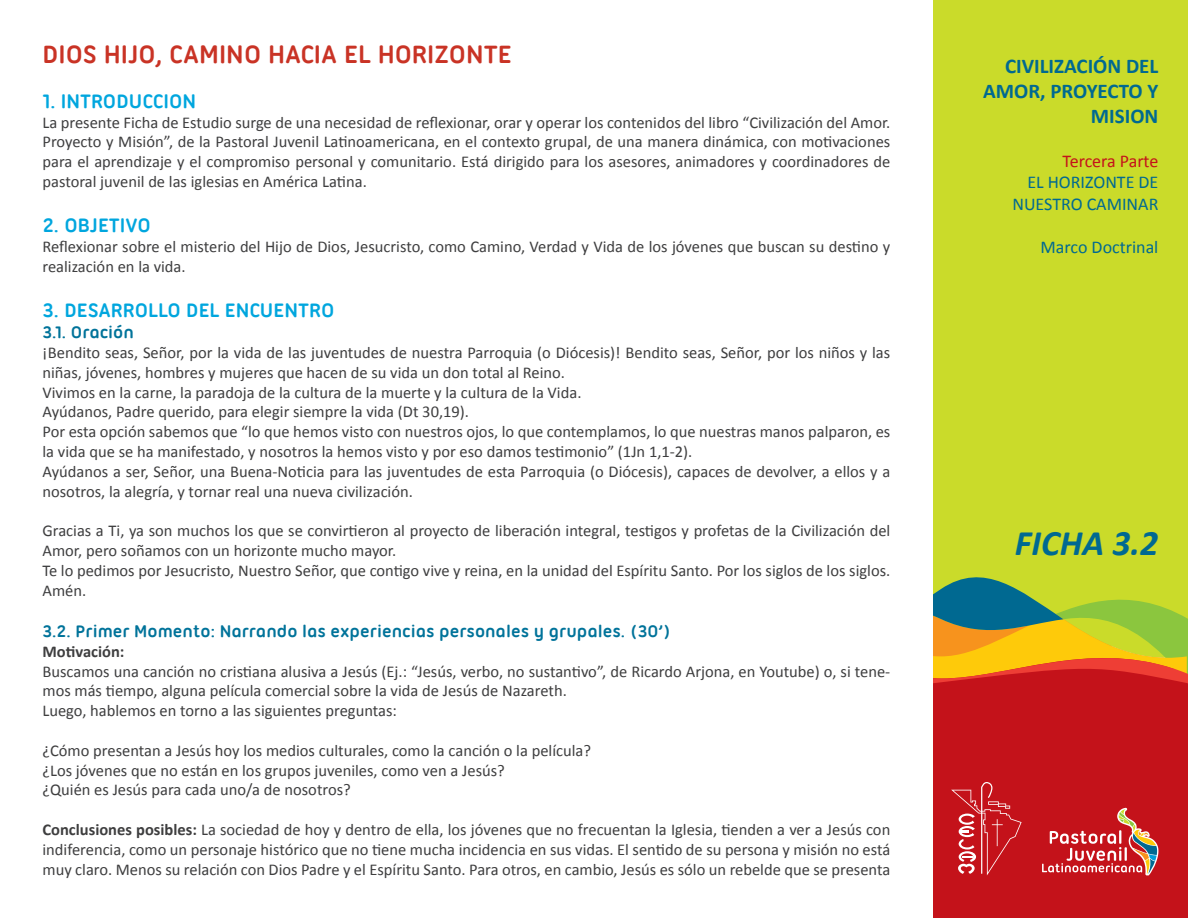
<style>
.page{position:relative;width:1188px;height:918px;background:#fff}
.page>*{position:absolute;margin:0;border:0;box-sizing:border-box;transform-origin:0 0}
.t1{font:italic 700 36px "Calibri";color:#006991}
.titulos{font:700 27px "Ubuntu Titling";color:#c93325}
.subtitulos{font:700 21px "Ubuntu Titling";color:#00a6de}
.t2{font:700 21px/25.2px "Calibri";color:#006991;text-align:right}
.subtitulo_3{font:700 18px "Ubuntu Titling";color:#00739a}
.t3{font:18px/21.6px "Calibri";color:#006991;text-align:right}
.t4{font:18px "Calibri";letter-spacing:-.005em;color:#c4121a}
.texto{font:16.5px/19.8px "Calibri";color:#3e3e3f}
.texto-2{font:700 16.5px "Calibri";color:#3e3e3f}
.s1{font-weight:700}
</style>
<div class="page">
<div style="left:933px;top:0;width:255px;height:645px;background:#cadb2a"></div>
<div style="left:933px;top:683px;width:255px;height:235px;background:#c4121a"></div>
<svg style="left:933px;top:577px;width:255px;height:106px"></svg>
<svg style="left:951px;top:782px;width:71px;height:93px;background:#cb2f36"></svg>
<svg style="left:1042px;top:808px;width:116px;height:67px;background:#c94445"></svg>
<p class="titulos" style="left:43px;top:38px;width:471px">DIOS HIJO, CAMINO HACIA EL HORIZONTE</p>
<p class="subtitulos" style="left:43px;top:89px;width:155px">1. INTRODUCCION</p>
<p class="texto" style="left:43px;top:111px;width:849px;text-align:justify">La presente Ficha de Estudio surge de una necesidad de reflexionar, orar y operar los contenidos del libro “Civilización del Amor.<br>Proyecto y Misión”, de la Pastoral Juvenil Latinoamericana, en el contexto grupal, de una manera dinámica, con motivaciones para el aprendizaje y el compromiso personal y comunitario. Está dirigido para los asesores, animadores y coordinadores de pastoral juvenil de las iglesias en América Latina.</p>
<p class="subtitulos" style="left:43px;top:213px;width:110px">2. OBJETIVO</p>
<p class="texto" style="left:43px;top:236px;width:849px">Reflexionar sobre el misterio del Hijo de Dios, Jesucristo, como Camino, Verdad y Vida de los jóvenes que buscan su destino y realización en la vida.</p>
<p class="subtitulos" style="left:43px;top:298px;width:293px">3. DESARROLLO DEL ENCUENTRO</p>
<p class="subtitulo_3" style="left:43px;top:322px;width:93px">3.1. Oración</p>
<p class="texto" style="left:43px;top:342px;width:849px">¡Bendito seas, Señor, por la vida de las juventudes de nuestra Parroquia (o Diócesis)! Bendito seas, Señor, por los niños y las niñas, jóvenes, hombres y mujeres que hacen de su vida un don total al Reino.</p>
<p class="texto" style="left:43px;top:381px;width:540px">Vivimos en la carne, la paradoja de la cultura de la muerte y la cultura de la Vida.</p>
<p class="texto" style="left:43px;top:401px;width:428px">Ayúdanos, Padre querido, para elegir siempre la vida (Dt 30,19).</p>
<p class="texto" style="left:43px;top:421px;width:849px">Por esta opción sabemos que “lo que hemos visto con nuestros ojos, lo que contemplamos, lo que nuestras manos palparon, es la vida que se ha manifestado, y nosotros la hemos visto y por eso damos testimonio” (1Jn 1,1-2).</p>
<p class="texto" style="left:43px;top:461px;width:849px">Ayúdanos a ser, Señor, una Buena-Noticia para las juventudes de esta Parroquia (o Diócesis), capaces de devolver, a ellos y a nosotros, la alegría, y tornar real una nueva civilización.</p>
<p class="texto" style="left:43px;top:520px;width:849px">Gracias a Ti, ya son muchos los que se convirtieron al proyecto de liberación integral, testigos y profetas de la Civilización del<br>Amor, pero soñamos con un horizonte mucho mayor.</p>
<p class="texto" style="left:43px;top:560px;width:849px">Te lo pedimos por Jesucristo, Nuestro Señor, que contigo vive y reina, en la unidad del Espíritu Santo. Por los siglos de los siglos.</p>
<p class="texto" style="left:43px;top:579px;width:45px">Amén.</p>
<p class="subtitulo_3" style="left:43px;top:621px;width:630px">3.2. Primer Momento: Narrando las experiencias personales y grupales. (30’)</p>
<p class="texto-2" style="left:43px;top:641px;width:83px">Motivación:</p>
<p class="texto" style="left:43px;top:660px;width:849px">Buscamos una canción no cristiana alusiva a Jesús (Ej.: “Jesús, verbo, no sustantivo”, de Ricardo Arjona, en Youtube) o, si tene&shy;mos más tiempo, alguna película comercial sobre la vida de Jesús de Nazareth.</p>
<p class="texto" style="left:43px;top:700px;width:356px">Luego, hablemos en torno a las siguientes preguntas:</p>
<p class="texto" style="left:43px;top:740px;width:550px">¿Cómo presentan a Jesús hoy los medios culturales, como la canción o la película?</p>
<p class="texto" style="left:43px;top:759px;width:464px">¿Los jóvenes que no están en los grupos juveniles, como ven a Jesús?</p>
<p class="texto" style="left:43px;top:779px;width:310px">¿Quién es Jesús para cada uno/a de nosotros?</p>
<p class="texto" style="left:43px;top:819px;width:849px;text-align:justify"><span class="s1">Conclusiones posibles:</span> La sociedad de hoy y dentro de ella, los jóvenes que no frecuentan la Iglesia, tienden a ver a Jesús con indiferencia, como un personaje histórico que no tiene mucha incidencia en sus vidas. El sentido de su persona y misión no está muy claro. Menos su relación con Dios Padre y el Espíritu Santo. Para otros, en cambio, Jesús es sólo un rebelde que se presenta</p>
<p class="t2" style="left:983px;top:52px;width:177px">CIVILIZACIÓN DEL<br>AMOR, PROYECTO Y<br>MISION</p>
<p class="t4" style="left:1063px;top:149px;width:97px">Tercera Parte</p>
<p class="t3" style="left:1012px;top:171px;width:148px">EL HORIZONTE DE<br>NUESTRO CAMINAR</p>
<p class="t3" style="left:1041px;top:235px;width:119px">Marco Doctrinal</p>
<h1 class="t1" style="left:1015px;top:521px;width:145px">FICHA 3.2</h1>
</div>
